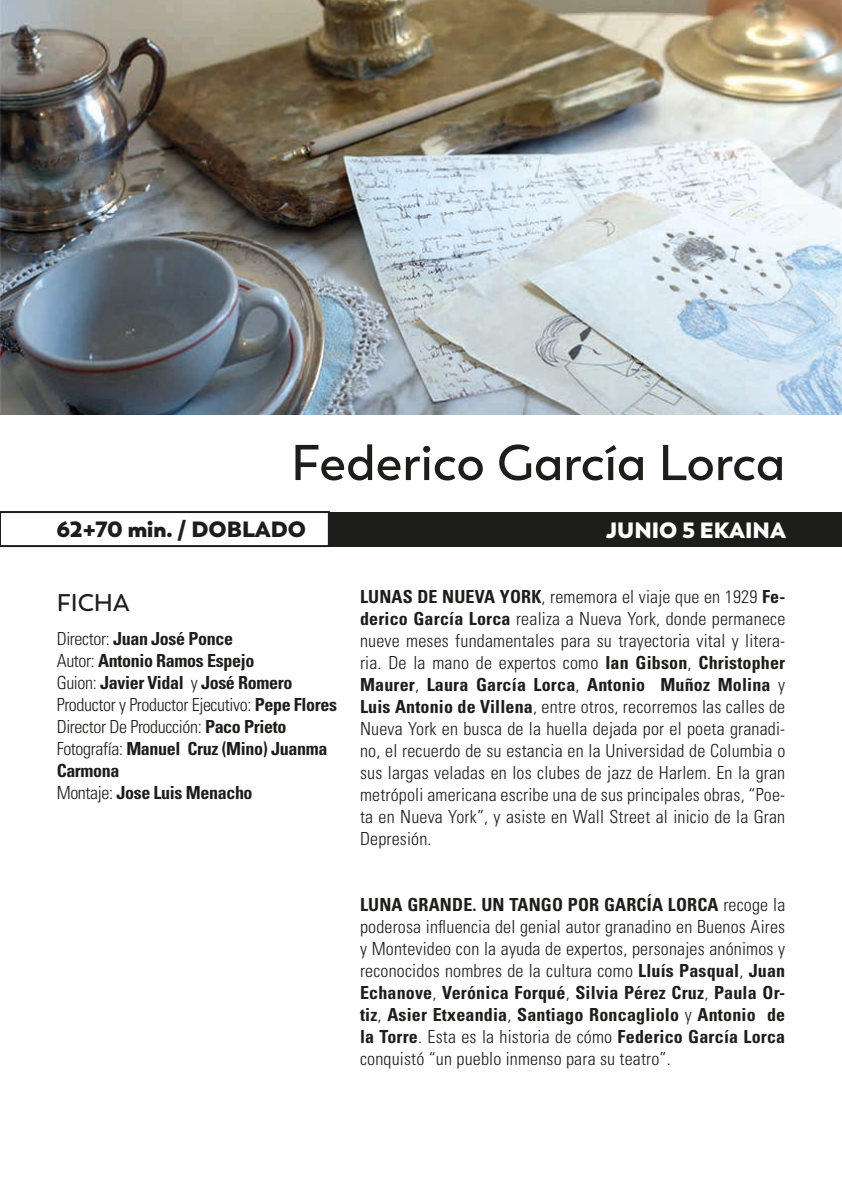
<style>
.page{position:relative;width:842px;height:1191px;background:#fff}
.page>*{position:absolute;margin:0;border:0;box-sizing:border-box;transform-origin:0 0}
.t1{font:600 50px "Trenda";color:#1d1d1b}
.t2{font:600 24px "Trenda";color:#1d1d1b}
.t3{font:800 22px "Trenda";color:#1d1d1b}
.t4{font:800 22px "Trenda";color:#fff}
.t5{font:300 condensed 18px/22px "Univers";letter-spacing:.01em;color:#1d1d1b;text-align:justify}
.t6{font:700 condensed 18px/22px "Univers";letter-spacing:-.02em;color:#1d1d1b}
.s1{font-weight:300}
.s2{font-weight:700}
</style>
<div class="page">
<div style="left:256px;top:512px;width:586px;height:34px;background:#1d1d1b"></div>
<div style="left:0;top:512px;width:329px;height:34px;background:#fff"></div>
<div style="left:0;top:511px;width:330px;height:36px;border:2px solid #1d1d1b"></div>
<img style="left:0;top:0;width:842px;height:414px">
<h1 class="t1" style="left:291px;top:433px;width:496px">Federico García Lorca</h1>
<p class="t3" style="left:57px;top:515px;width:251px">62+70 MIN. / DOBLADO</p>
<p class="t4" style="left:606px;top:516px;width:182px">JUNIO 5 EKAINA</p>
<h2 class="t2" style="left:57px;top:588px;width:74px">Ficha</h2>
<p class="t6" style="left:57px;top:627px;width:282px"><span class="s1">Director:</span> Juan José Ponce<br><span class="s1">Autor:</span> Antonio Ramos Espejo<br><span class="s1">Guion:</span> Javier Vidal <span class="s1">y</span> José Romero<br><span class="s1">Productor y Productor Ejecutivo:</span> Pepe Flores<br><span class="s1">Director De Producción:</span> Paco Prieto<br><span class="s1">Fotografía:</span> Manuel Cruz (Mino) Juanma<br>Carmona<br><span class="s1">Montaje:</span> Jose Luis Menacho</p>
<p class="t5" style="left:360px;top:585px;width:427px;text-indent:140px"><span class="s2">York</span>, rememora el viaje que en 1929 <span class="s2">Fe&shy;derico García Lorca</span> realiza a Nueva York, donde permanece nueve meses fundamentales para su trayectoria vital y litera&shy;ria. De la mano de expertos como <span class="s2">Ian Gibson</span>, <span class="s2">Christopher Maurer</span>, <span class="s2">Laura García Lorca</span>, <span class="s2">Antonio Muñoz Molina</span> y <span class="s2">Luis Antonio de Villena</span>, entre otros, recorremos las calles de Nueva York en busca de la huella dejada por el poeta granadi&shy;no, el recuerdo de su estancia en la Universidad de Columbia o sus largas veladas en los clubes de jazz de Harlem. En la gran metrópoli americana escribe una de sus principales obras, “Poe&shy;ta en Nueva York”, y asiste en Wall Street al inicio de la Gran Depresión.</p>
<p class="t6" style="left:360px;top:585px;width:20px">Lunas</p>
<p class="t6" style="left:417px;top:585px;width:48px">de Nueva</p>
<p class="t6" style="left:360px;top:893px;width:21px">Luna</p>
<p class="t6" style="left:407px;top:893px;width:12px">grande</p>
<p class="t6" style="left:472px;top:893px;width:49px">. Un tango</p>
<p class="t6" style="left:568px;top:893px;width:11px">por</p>
<p class="t6" style="left:604px;top:893px;width:22px">García</p>
<p class="t6" style="left:668px;top:893px;width:20px">Lorca</p>
<p class="t5" style="left:360px;top:893px;width:427px;text-indent:363px">recoge la poderosa influencia del genial autor granadino en Buenos Aires y Montevideo con la ayuda de expertos, personajes anónimos y reconocidos nombres de la cultura como <span class="s2">Lluís Pasqual</span>, <span class="s2">Juan Echanove</span>, <span class="s2">Verónica Forqué</span>, <span class="s2">Silvia Pérez Cruz</span>, <span class="s2">Paula Or&shy;tiz</span>, <span class="s2">Asier Etxeandia</span>, <span class="s2">Santiago Roncagliolo</span> y <span class="s2">Antonio de la Torre</span>. Esta es la historia de cómo <span class="s2">Federico García Lorca </span>conquistó “un pueblo inmenso para su teatro”.</p>
</div>
